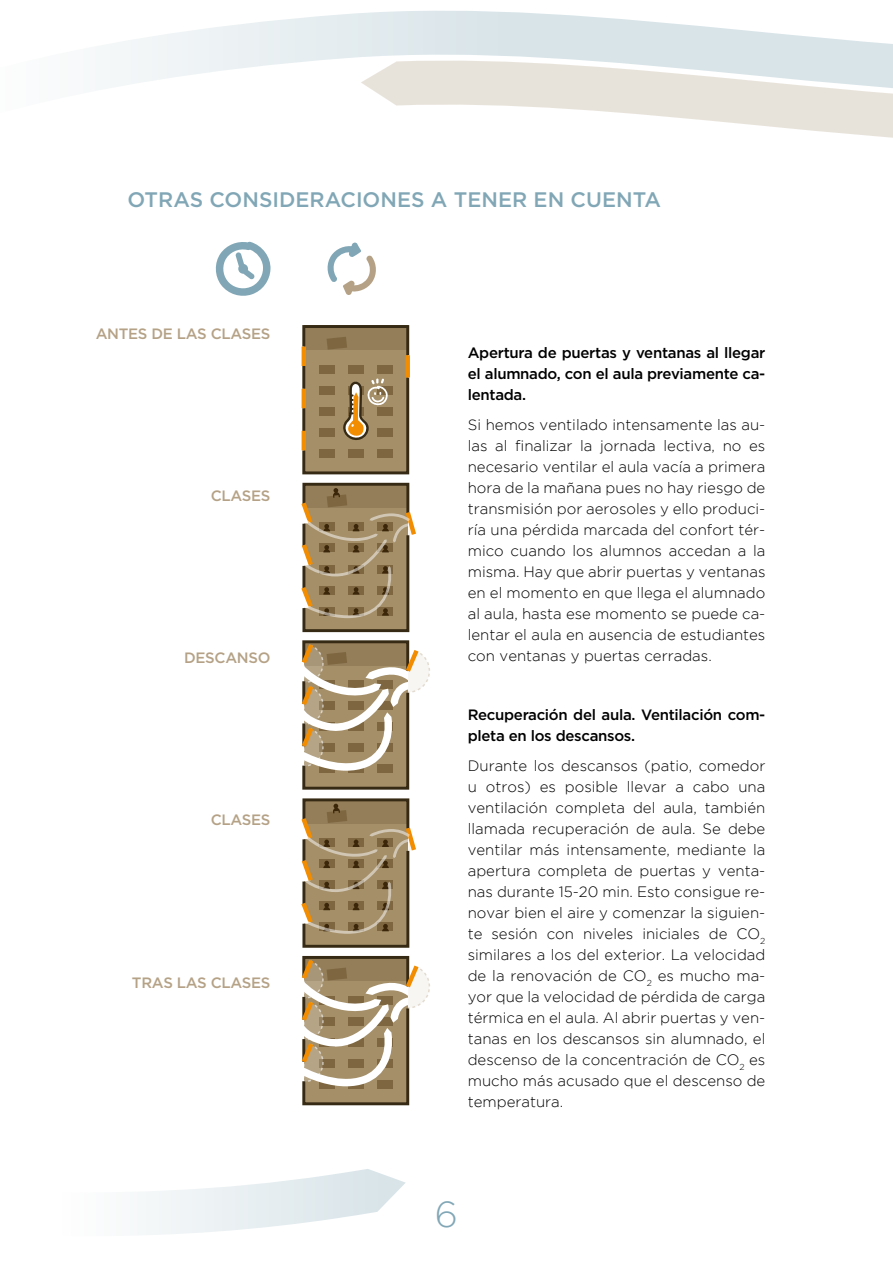
<style>
.page{position:relative;width:893px;height:1263px;background:#fff}
.page>*{position:absolute;margin:0;border:0;box-sizing:border-box;transform-origin:0 0}
.t1{font:300 36px "Gotham";color:#81a7b6}
.t2{font:500 21px "Gotham";color:#81a7b6}
.t3{font:300 15px/21px "Gotham";color:#000;text-align:justify}
.t4{font:500 15px/21px "Gotham";letter-spacing:-.02em;color:#000;text-align:justify}
.t5{font:500 15px "Gotham";letter-spacing:-.02em;color:#b5a286}
</style>
<div class="page">
<svg style="left:110px;top:13px;width:251px;height:75px"></svg>
<svg style="left:146px;top:1169px;width:260px;height:66px"></svg>
<svg style="left:361px;top:11px;width:532px;height:127px"></svg>
<svg style="left:305px;top:358px;width:101px;height:17px;background:#9a845e"></svg>
<hr style="left:302px;top:366px;width:3px;height:23px;background:#362a14">
<svg style="left:301px;top:325px;width:109px;height:33px;background:#8c7754"></svg>
<hr style="left:302px;top:347px;width:4px;height:19px;background:#f28c00">
<hr style="left:406px;top:355px;width:4px;height:22px;background:#f28c00">
<svg style="left:301px;top:798px;width:129px;height:308px"></svg>
<svg style="left:301px;top:375px;width:129px;height:415px"></svg>
<svg style="left:215px;top:241px;width:56px;height:55px"></svg>
<svg style="left:327px;top:243px;width:49px;height:52px"></svg>
<h2 class="t2" style="left:128px;top:187px;width:535px">OTRAS CONSIDERACIONES A TENER EN CUENTA</h2>
<p class="t5" style="left:96px;top:325px;width:176px">ANTES DE LAS CLASES</p>
<p class="t5" style="left:211px;top:487px;width:61px">CLASES</p>
<p class="t5" style="left:184px;top:649px;width:88px">DESCANSO</p>
<p class="t5" style="left:211px;top:812px;width:61px">CLASES</p>
<p class="t5" style="left:132px;top:974px;width:140px">TRAS LAS CLASES</p>
<p class="t4" style="left:468px;top:342px;width:299px">Apertura de puertas y ventanas al llegar el alumnado, con el aula previamente ca&shy;lentada.</p>
<p class="t3" style="left:468px;top:414px;width:299px">Si hemos ventilado intensamente las au&shy;las al finalizar la jornada lectiva, no es necesario ventilar el aula vacía a primera hora de la mañana pues no hay riesgo de transmisión por aerosoles y ello produci&shy;ría una pérdida marcada del confort tér&shy;mico cuando los alumnos accedan a la misma. Hay que abrir puertas y ventanas en el momento en que llega el alumnado al aula, hasta ese momento se puede ca&shy;lentar el aula en ausencia de estudiantes con ventanas y puertas cerradas.</p>
<p class="t4" style="left:468px;top:704px;width:299px">Recuperación del aula. Ventilación com&shy;pleta en los descansos.</p>
<p class="t3" style="left:468px;top:754px;width:299px">Durante los descansos (patio, comedor u otros) es posible llevar a cabo una ventilación completa del aula, también llamada recuperación de aula. Se debe ventilar más intensamente, mediante la apertura completa de puertas y venta&shy;nas durante 15-20 min. Esto consigue re&shy;novar bien el aire y comenzar la siguien&shy;te sesión con niveles iniciales de CO<sub>2 </sub>similares a los del exterior. La velocidad de la renovación de CO<sub>2</sub> es mucho ma&shy;yor que la velocidad de pérdida de carga térmica en el aula. Al abrir puertas y ven&shy;tanas en los descansos sin alumnado, el descenso de la concentración de CO<sub>2</sub> es mucho más acusado que el descenso de temperatura.</p>
<h1 class="t1" style="left:435px;top:1194px;width:25px">6</h1>
</div>
